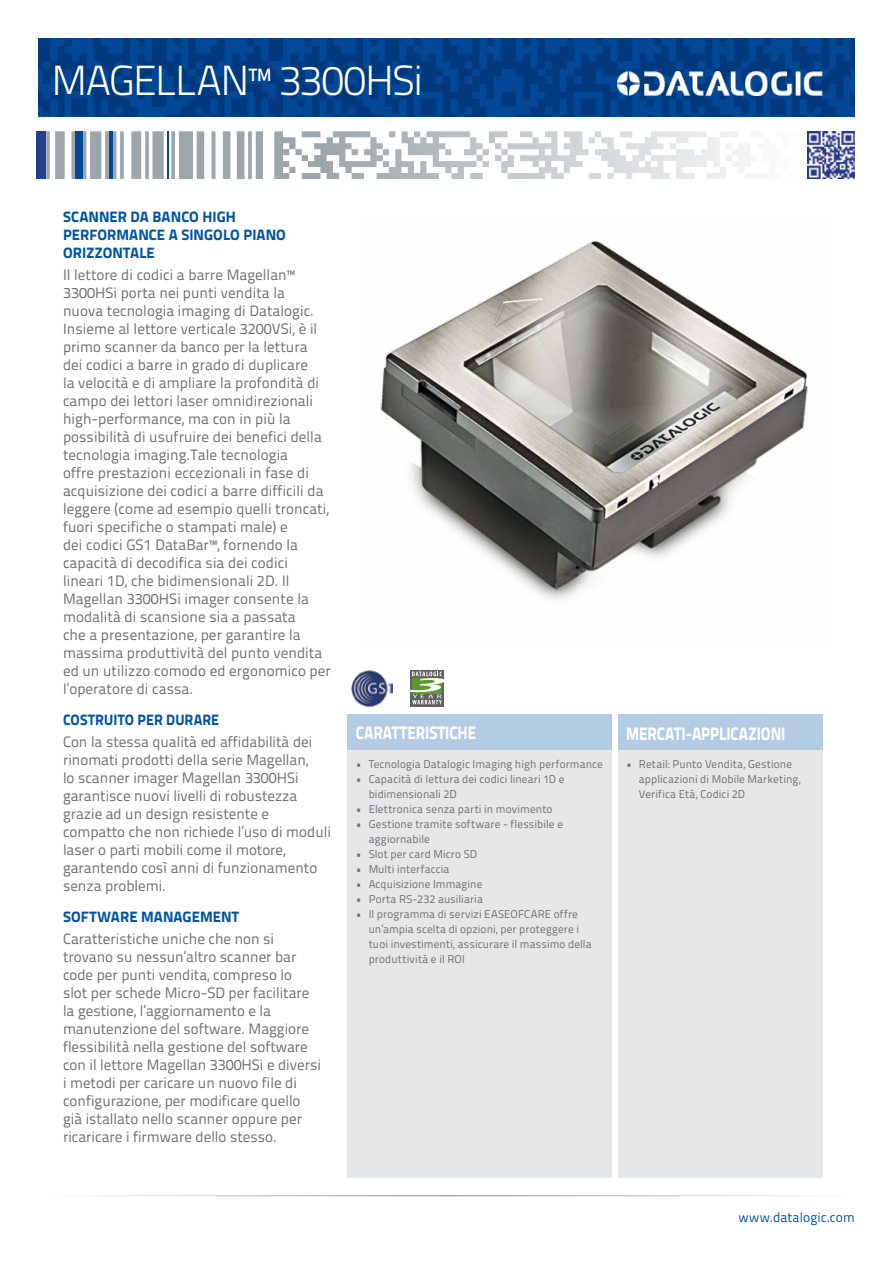
<style>
.page{position:relative;width:893px;height:1263px;background:#fff}
.page>*{position:absolute;margin:0;border:0;box-sizing:border-box;transform-origin:0 0}
.t1{font:300 42px "Titillium Text 22 L";letter-spacing:-.035em;color:#fff}
.t2{font:800 18px "Titillium Text 22 L";letter-spacing:-.005em;color:#fff;scale:.85 1}
.t3{font:15px/18px "Titillium Text 22 L";letter-spacing:.005em;color:#6d6e71}
.t4{font:800 15px/18px "Titillium Text 22 L";letter-spacing:.005em;color:#0054a4}
.t5{font:800 15px "Titillium Text 22 L";letter-spacing:.005em;color:#0054a4;scale:.96 1}
.t6{font:13.5px "Titillium Text 22 L";letter-spacing:.005em;color:#0054a4}
.t7{font:11.25px/15px "Titillium Text 22 L";letter-spacing:.01em;color:#6d6e71}
</style>
<div class="page">
<svg style="left:38px;top:38px;width:817px;height:79px;fill:#013c84"></svg>
<svg style="left:302px;top:131px;width:453px;height:48px"></svg>
<hr style="left:167px;top:131px;width:2px;height:48px;background:#034797">
<div style="left:75px;top:131px;width:7px;height:48px;background:#034797"></div>
<hr style="left:109px;top:131px;width:4px;height:48px;background:#034797">
<div style="left:37px;top:131px;width:9px;height:48px;background:#25408f"></div>
<hr style="left:45px;top:1195px;width:803px;height:1px;background:#9da3aa">
<div style="left:348px;top:714px;width:264px;height:36px;background:#b3cce4"></div>
<div style="left:618px;top:714px;width:204px;height:36px;background:#b3cce4"></div>
<div style="left:348px;top:750px;width:264px;height:428px;background:#e6e7e8"></div>
<div style="left:618px;top:750px;width:204px;height:428px;background:#e6e7e8"></div>
<img style="left:618px;top:72px;width:204px;height:23px">
<img style="left:807px;top:131px;width:48px;height:48px">
<img style="left:351px;top:670px;width:42px;height:37px">
<svg style="left:410px;top:670px;width:34px;height:36px"></svg>
<svg style="left:410px;top:671px;width:34px;height:33px"></svg>
<img style="left:380px;top:241px;width:428px;height:359px">
<h1 class="t1" style="left:51px;top:50px;width:373px">MAGELLAN™ 3300HSi</h1>
<p class="t4" style="left:63px;top:207px;width:224px">SCANNER DA BANCO HIGH<br>PERFORMANCE A SINGOLO PIANO<br>ORIZZONTALE</p>
<p class="t3" style="left:63px;top:265px;width:269px">Il lettore di codici a barre Magellan™ 3300HSi porta nei punti vendita la<br>nuova tecnologia imaging di Datalogic.<br>Insieme al lettore verticale 3200VSi, è il primo scanner da banco per la lettura<br>dei codici a barre in grado di duplicare<br>la velocità e di ampliare la profondità di campo dei lettori laser omnidirezionali high-performance, ma con in più la possibilità di usufruire dei benefici della tecnologia imaging.Tale tecnologia<br>offre prestazioni eccezionali in fase di acquisizione dei codici a barre difficili da leggere (come ad esempio quelli troncati, fuori specifiche o stampati male) e<br>dei codici GS1 DataBar™, fornendo la capacità di decodifica sia dei codici lineari 1D, che bidimensionali 2D. Il Magellan 3300HSi imager consente la modalità di scansione sia a passata<br>che a presentazione, per garantire la massima produttività del punto vendita ed un utilizzo comodo ed ergonomico per l’operatore di cassa.</p>
<p class="t5" style="left:63px;top:708px;width:164px">COSTRUITO PER DURARE</p>
<p class="t3" style="left:63px;top:732px;width:269px">Con la stessa qualità ed affidabilità dei rinomati prodotti della serie Magellan,<br>lo scanner imager Magellan 3300HSi garantisce nuovi livelli di robustezza grazie ad un design resistente e compatto che non richiede l’uso di moduli laser o parti mobili come il motore, garantendo così anni di funzionamento senza problemi.</p>
<p class="t4" style="left:63px;top:907px;width:178px">SOFTWARE MANAGEMENT</p>
<p class="t3" style="left:63px;top:929px;width:259px">Caratteristiche uniche che non si trovano su nessun’altro scanner bar code per punti vendita, compreso lo<br>slot per schede Micro-SD per facilitare la gestione, l’aggiornamento e la manutenzione del software. Maggiore flessibilità nella gestione del software con il lettore Magellan 3300HSi e diversi i metodi per caricare un nuovo file di configurazione, per modificare quello già istallato nello scanner oppure per ricaricare i firmware dello stesso.</p>
<p class="t2" style="left:356px;top:719px;width:143px">CARATTERISTICHE</p>
<p class="t2" style="left:626px;top:719px;width:189px">MERCATI-APPLICAZIONI</p>
<p class="t7" style="left:356px;top:756px;width:249px">• Tecnologia Datalogic Imaging high performance</p>
<p class="t7" style="left:369px;top:771px;width:197px;text-indent:-13px">• Capacità di lettura dei codici lineari 1D e bidimensionali 2D</p>
<p class="t7" style="left:356px;top:801px;width:198px">• Elettronica senza parti in movimento</p>
<p class="t7" style="left:369px;top:816px;width:196px;text-indent:-13px">• Gestione tramite software - flessibile e aggiornabile</p>
<p class="t7" style="left:356px;top:846px;width:123px">• Slot per card Micro SD</p>
<p class="t7" style="left:356px;top:861px;width:95px">• Multi interfaccia</p>
<p class="t7" style="left:356px;top:876px;width:128px">• Acquisizione Immagine</p>
<p class="t7" style="left:356px;top:891px;width:128px">• Porta RS-232 ausiliaria</p>
<p class="t7" style="left:369px;top:906px;width:224px;text-indent:-13px">• Il programma di servizi EASEOFCARE offre un’ampia scelta di opzioni, per proteggere i tuoi investimenti, assicurare il massimo della produttività e il ROI</p>
<p class="t7" style="left:639px;top:756px;width:163px;text-indent:-13px">• Retail: Punto Vendita, Gestione applicazioni di Mobile Marketing,<br>Verifica Età, Codici 2D</p>
<p class="t6" style="left:738px;top:1207px;width:118px">www.datalogic.com</p>
</div>
